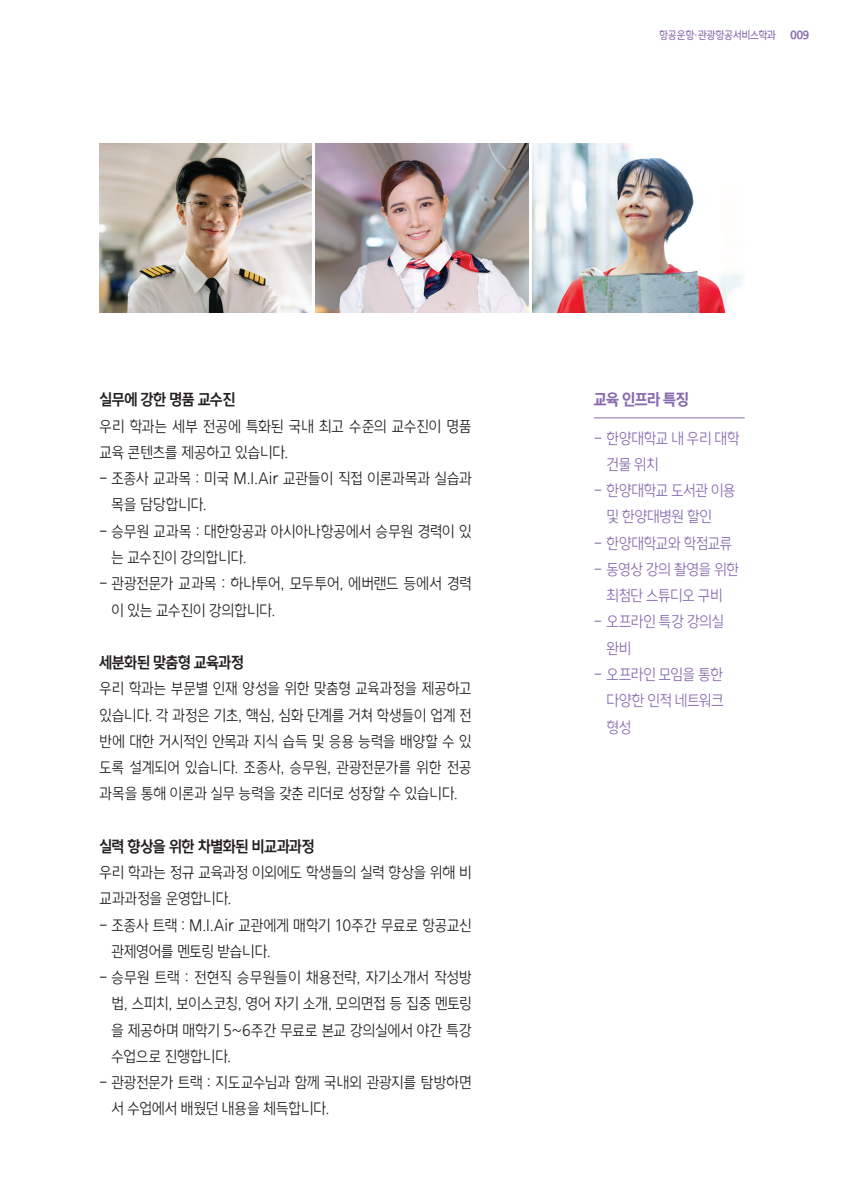
<style>
.page{position:relative;width:844px;height:1191px;background:#fff}
.page>*{position:absolute;margin:0;border:0;box-sizing:border-box;transform-origin:0 0}
.t1{font:14.88px/26.2px "HYCU Gothic L";letter-spacing:-.015em;color:#231f20}
.t2{font:14.88px/26.2px "HYCU Gothic L";letter-spacing:-.035em;color:#886caf}
.t3{font:14.88px "HYCU Gothic B";letter-spacing:-.02em;color:#231f20}
.t4{font:14.88px "HYCU Gothic EB";letter-spacing:-.025em;color:#886caf}
.t5{font:10.5px "HYCU Gothic M";letter-spacing:-.01em;color:#886caf}
.t6{font:10.5px "HYCU Gothic EB";color:#886caf}
</style>
<div class="page">
<hr style="left:593px;top:417px;width:151px;height:1px;background:#886caf">
<img style="left:99px;top:144px;width:212px;height:169px">
<img style="left:316px;top:144px;width:212px;height:169px">
<img style="left:532px;top:144px;width:210px;height:169px">
<p class="t5" style="left:659px;top:29px;width:118px">항공운항·관광항공서비스학과</p>
<p class="t6" style="left:790px;top:29px;width:20px">009</p>
<p class="t3" style="left:99px;top:392px;width:137px">실무에 강한 명품 교수진</p>
<p class="t1" style="left:99px;top:414px;width:374px">우리 학과는 세부 전공에 특화된 국내 최고 수준의 교수진이 명품 교육 콘텐츠를 제공하고 있습니다.</p>
<p class="t1" style="left:111px;top:466px;width:362px;text-indent:-12px">- 조종사 교과목 : 미국 M.I.Air 교관들이 직접 이론과목과 실습과 목을 담당합니다.</p>
<p class="t1" style="left:111px;top:519px;width:362px;text-indent:-12px">- 승무원 교과목 : 대한항공과 아시아나항공에서 승무원 경력이 있 는 교수진이 강의합니다.</p>
<p class="t1" style="left:111px;top:571px;width:362px;text-indent:-12px">- 관광전문가 교과목 : 하나투어, 모두투어, 에버랜드 등에서 경력 이 있는 교수진이 강의합니다.</p>
<p class="t3" style="left:99px;top:654px;width:146px">세분화된 맞춤형 교육과정</p>
<p class="t1" style="left:99px;top:676px;width:374px;text-align:justify">우리 학과는 부문별 인재 양성을 위한 맞춤형 교육과정을 제공하고 있습니다. 각 과정은 기초, 핵심, 심화 단계를 거쳐 학생들이 업계 전 반에 대한 거시적인 안목과 지식 습득 및 응용 능력을 배양할 수 있 도록 설계되어 있습니다. 조종사, 승무원, 관광전문가를 위한 전공 과목을 통해 이론과 실무 능력을 갖춘 리더로 성장할 수 있습니다.</p>
<p class="t3" style="left:99px;top:838px;width:216px">실력 향상을 위한 차별화된 비교과과정</p>
<p class="t1" style="left:99px;top:860px;width:374px">우리 학과는 정규 교육과정 이외에도 학생들의 실력 향상을 위해 비 교과과정을 운영합니다.</p>
<p class="t1" style="left:111px;top:913px;width:362px;text-indent:-12px">- 조종사 트랙 : M.I.Air 교관에게 매학기 10주간 무료로 항공교신 관제영어를 멘토링 받습니다.</p>
<p class="t1" style="left:111px;top:965px;width:362px;text-align:justify;text-indent:-12px">- 승무원 트랙 : 전현직 승무원들이 채용전략, 자기소개서 작성방 법, 스피치, 보이스코칭, 영어 자기 소개, 모의면접 등 집중 멘토링 을 제공하며 매학기 5~6주간 무료로 본교 강의실에서 야간 특강 수업으로 진행합니다.</p>
<p class="t1" style="left:111px;top:1070px;width:362px;text-indent:-12px">- 관광전문가 트랙 : 지도교수님과 함께 국내외 관광지를 탐방하면 서 수업에서 배웠던 내용을 체득합니다.</p>
<p class="t4" style="left:593px;top:392px;width:96px">교육 인프라 특징</p>
<p class="t2" style="left:606px;top:426px;width:135px;text-indent:-12px">- 한양대학교 내 우리 대학 건물 위치</p>
<p class="t2" style="left:606px;top:478px;width:131px;text-indent:-12px">- 한양대학교 도서관 이용 및 한양대병원 할인</p>
<p class="t2" style="left:593px;top:531px;width:140px">- 한양대학교와 학점교류</p>
<p class="t2" style="left:593px;top:557px;width:147px;text-align:center">- 동영상 강의 촬영을 위한 최첨단 스튜디오 구비</p>
<p class="t2" style="left:606px;top:610px;width:119px;text-indent:-12px">- 오프라인 특강 강의실 완비</p>
<p class="t2" style="left:606px;top:662px;width:119px;text-align:justify;text-indent:-12px">- 오프라인 모임을 통한 다양한 인적 네트워크 형성</p>
</div>
